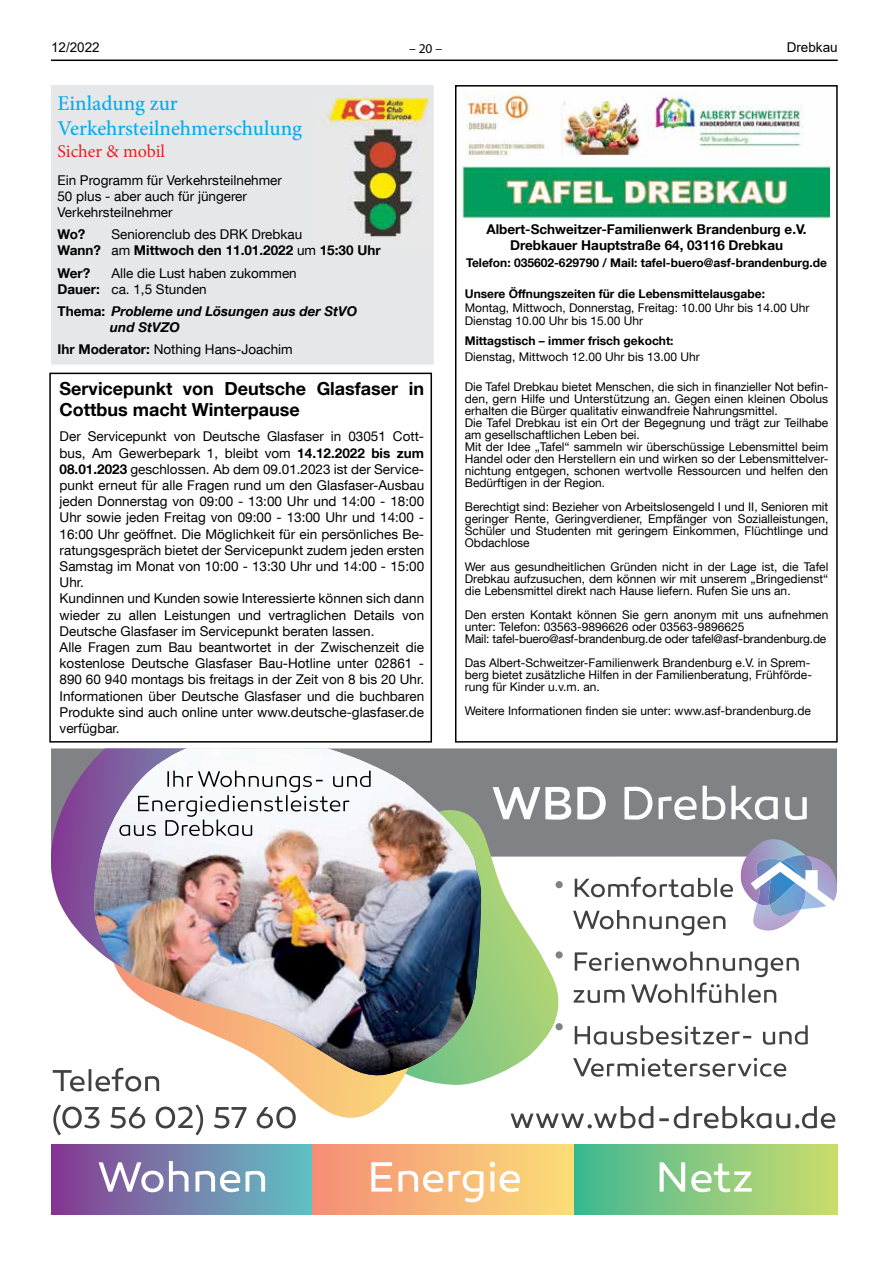
<style>
.page{position:relative;width:893px;height:1263px;background:#fff}
.page>*{position:absolute;margin:0;border:0;box-sizing:border-box;transform-origin:0 0}
.t1{font:500 21px/25.2px "Minion Pro";color:#00aeef}
.t2{font:700 18px/21.6px "Helvetica Neue LT Com";color:#000}
.t3{font:18px "Minion Pro";letter-spacing:-.005em;color:#ed1d24}
.t4{font:13.5px/16.2px "Helvetica Neue LT Com";color:#000}
.t5{font:700 13.5px/16.2px "Helvetica Neue LT Com";color:#000;text-align:center}
.t6{font:italic 700 13.5px/16.2px "Helvetica Neue LT Com";color:#000}
.t7{font:13.5px "Arial";color:#000}
.t8{font:13.5px "Myriad Pro";color:#000}
.t9{font:12px/12px "Helvetica Neue LT Com";color:#000}
.t10{font:700 12px "Helvetica Neue LT Com";color:#000}
.s1{font-weight:400}
.s2{font-weight:700}
.s3{font-style:normal}
</style>
<div class="page">
<hr style="left:51px;top:60px;width:787px;height:1px;background:#000">
<div style="left:455px;top:85px;width:383px;height:657px;border:2px solid #000"></div>
<img style="left:460px;top:90px;width:370px;height:130px">
<div style="left:51px;top:85px;width:383px;height:279px;background:#e6e7e8"></div>
<img style="left:315px;top:95px;width:115px;height:143px">
<div style="left:49px;top:373px;width:383px;height:369px;border:2px solid #000"></div>
<svg style="left:481px;top:748px;width:356px;height:139px;background:#929496"></svg>
<div style="left:51px;top:1145px;width:262px;height:69px;background:linear-gradient(to right,#883993,#62c3c4)"></div>
<div style="left:313px;top:1145px;width:262px;height:69px;background:linear-gradient(to right,#f58e77,#fbdf78)"></div>
<div style="left:575px;top:1145px;width:262px;height:69px;background:linear-gradient(to right,#41b892,#cedc6c)"></div>
<svg style="left:99px;top:1161px;width:166px;height:31px"></svg>
<svg style="left:371px;top:1162px;width:149px;height:40px"></svg>
<svg style="left:660px;top:1162px;width:92px;height:30px"></svg>
<svg style="left:493px;top:786px;width:314px;height:34px"></svg>
<svg style="left:441px;top:810px;width:118px;height:275px"></svg>
<svg style="left:296px;top:1075px;width:145px;height:43px"></svg>
<svg style="left:51px;top:748px;width:43px;height:199px;background:#926da1"></svg>
<img style="left:94px;top:748px;width:387px;height:327px">
<svg style="left:119px;top:771px;width:252px;height:65px"></svg>
<svg style="left:573px;top:877px;width:235px;height:200px"></svg>
<svg style="left:53px;top:1068px;width:243px;height:67px"></svg>
<svg style="left:511px;top:1106px;width:324px;height:22px"></svg>
<div style="left:556px;top:881px;width:7px;height:7px;background:#808285;border-radius:50%"></div>
<div style="left:556px;top:951px;width:7px;height:7px;background:#808285;border-radius:50%"></div>
<div style="left:556px;top:1023px;width:7px;height:7px;background:#808285;border-radius:50%"></div>
<svg style="left:737px;top:839px;width:100px;height:91px"></svg>
<p class="t7" style="left:51px;top:38px;width:50px">12/2022</p>
<p class="t8" style="left:409px;top:40px;width:35px">– 20 –</p>
<p class="t7" style="left:787px;top:38px;width:53px">Drebkau</p>
<h1 class="t1" style="left:57px;top:91px;width:246px">Einladung zur<br>Verkehrsteilnehmerschulung</h1>
<h2 class="t3" style="left:57px;top:139px;width:109px">Sicher &amp; mobil</h2>
<p class="t4" style="left:57px;top:171px;width:226px">Ein Programm für Verkehrsteilnehmer<br>50 plus - aber auch für jüngerer<br>Verkehrsteilnehmer</p>
<p class="t5" style="left:57px;top:226px;width:29px">Wo?</p>
<p class="t5" style="left:57px;top:226px;width:325px;text-align:left;text-indent:54px"><span class="s1">Seniorenclub des DRK Drebkau<br></span>Wann? <span class="s1">am</span> Mittwoch den 11.01.2022 <span class="s1">um</span> 15:30 Uhr</p>
<p class="t5" style="left:57px;top:264px;width:34px">Wer?</p>
<p class="t4" style="left:57px;top:264px;width:241px;text-indent:54px">Alle die Lust haben zukommen<br><span class="s2">Dauer:</span> ca. 1,5 Stunden</p>
<p class="t6" style="left:110px;top:303px;width:249px;text-indent:-53px"><span class="s3">Thema:</span> Probleme und Lösungen aus der StVO und StVZO</p>
<p class="t4" style="left:57px;top:341px;width:237px"><span class="s2">Ihr Moderator:</span> Nothing Hans-Joachim</p>
<h2 class="t2" style="left:60px;top:377px;width:366px">Servicepunkt von Deutsche Glasfaser in<br>Cottbus macht Winterpause</h2>
<p class="t4" style="left:60px;top:428px;width:366px">Der Servicepunkt von Deutsche Glasfaser in 03051 Cott&shy;bus, Am Gewerbepark 1, bleibt vom <span class="s2">14.12.2022 bis zum 08.01.2023</span> geschlossen. Ab dem 09.01.2023 ist der Service&shy;punkt erneut für alle Fragen rund um den Glasfaser-Ausbau jeden Donnerstag von 09:00 - 13:00 Uhr und 14:00 - 18:00<br>Uhr sowie jeden Freitag von 09:00 - 13:00 Uhr und 14:00 - 16:00 Uhr geöffnet. Die Möglichkeit für ein persönliches Be&shy;ratungsgespräch bietet der Servicepunkt zudem jeden ersten Samstag im Monat von 10:00 - 13:30 Uhr und 14:00 - 15:00<br>Uhr.<br>Kundinnen und Kunden sowie Interessierte können sich dann wieder zu allen Leistungen und vertraglichen Details von Deutsche Glasfaser im Servicepunkt beraten lassen.<br>Alle Fragen zum Bau beantwortet in der Zwischenzeit die kostenlose Deutsche Glasfaser Bau-Hotline unter 02861 - 890 60 940 montags bis freitags in der Zeit von 8 bis 20 Uhr.<br>Informationen über Deutsche Glasfaser und die buchbaren Produkte sind auch online unter www.deutsche-glasfaser.de verfügbar.</p>
<p class="t5" style="left:486px;top:221px;width:322px">Albert-Schweitzer-Familienwerk Brandenburg e.V.<br>Drebkauer Hauptstraße 64, 03116 Drebkau</p>
<p class="t10" style="left:466px;top:255px;width:362px">Telefon: 035602-629790 / Mail: tafel-buero@asf-brandenburg.de</p>
<p class="t10" style="left:465px;top:286px;width:302px">Unsere Öffnungszeiten für die Lebensmittelausgabe:</p>
<p class="t9" style="left:465px;top:300px;width:346px;line-height:13.5px">Montag, Mittwoch, Donnerstag, Freitag: 10.00 Uhr bis 14.00 Uhr<br>Dienstag 10.00 Uhr bis 15.00 Uhr</p>
<p class="t10" style="left:465px;top:333px;width:210px">Mittagstisch – immer frisch gekocht:</p>
<p class="t9" style="left:465px;top:350px;width:236px">Dienstag, Mittwoch 12.00 Uhr bis 13.00 Uhr</p>
<p class="t9" style="left:465px;top:380px;width:365px">Die Tafel Drebkau bietet Menschen, die sich in finanzieller Not befin&shy;den, gern Hilfe und Unterstützung an. Gegen einen kleinen Obolus erhalten die Bürger qualitativ einwandfreie Nahrungsmittel.<br>Die Tafel Drebkau ist ein Ort der Begegnung und trägt zur Teilhabe am gesellschaftlichen Leben bei.<br>Mit der Idee „Tafel“ sammeln wir überschüssige Lebensmittel beim Handel oder den Herstellern ein und wirken so der Lebensmittelver&shy;nichtung entgegen, schonen wertvolle Ressourcen und helfen den Bedürftigen in der Region.</p>
<p class="t9" style="left:465px;top:500px;width:365px;text-align:justify">Berechtigt sind: Bezieher von Arbeitslosengeld I und II, Senioren mit geringer Rente, Geringverdiener, Empfänger von Sozialleistungen, Schüler und Studenten mit geringem Einkommen, Flüchtlinge und Obdachlose</p>
<p class="t9" style="left:465px;top:560px;width:365px;text-align:justify">Wer aus gesundheitlichen Gründen nicht in der Lage ist, die Tafel Drebkau aufzusuchen, dem können wir mit unserem „Bringedienst“ die Lebensmittel direkt nach Hause liefern. Rufen Sie uns an.</p>
<p class="t9" style="left:465px;top:608px;width:365px">Den ersten Kontakt können Sie gern anonym mit uns aufnehmen unter: Telefon: 03563-9896626 oder 03563-9896625<br>Mail: tafel-buero@asf-brandenburg.de oder tafel@asf-brandenburg.de</p>
<p class="t9" style="left:465px;top:656px;width:349px">Das Albert-Schweitzer-Familienwerk Brandenburg e.V. in Sprem&shy;berg bietet zusätzliche Hilfen in der Familienberatung, Frühförde&shy;rung für Kinder u.v.m. an.</p>
<p class="t9" style="left:465px;top:704px;width:348px">Weitere Informationen finden sie unter: www.asf-brandenburg.de</p>
</div>
